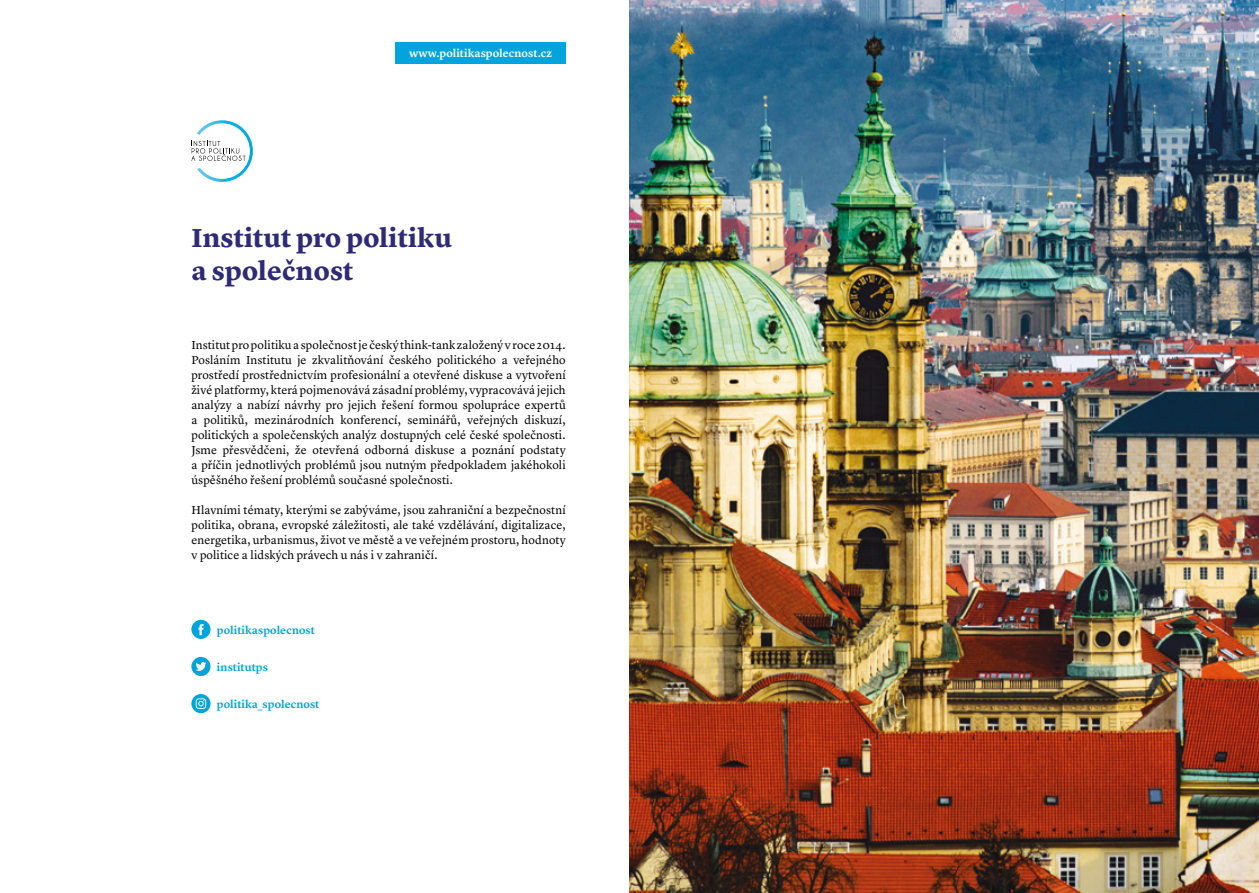
<style>
.page{position:relative;width:1259px;height:893px;background:#fff}
.page>*{position:absolute;margin:0;border:0;box-sizing:border-box;transform-origin:0 0}
.t1{font:700 27px/33px "Lyon Text";letter-spacing:.01em;color:#2d2b78}
.t2{font:12px/15px "Lyon Text";letter-spacing:.01em;color:#000;text-align:justify}
.t3{font:600 11.25px "Lyon Text";letter-spacing:.01em;color:#00a4dd}
.t4{font:600 11.25px "Lyon Text";letter-spacing:.01em;color:#fff}
</style>
<div class="page">
<svg style="left:191px;top:657px;width:19px;height:19px"></svg>
<svg style="left:191px;top:620px;width:19px;height:19px"></svg>
<div style="left:395px;top:43px;width:171px;height:21px;background:#00a4dd"></div>
<svg style="left:191px;top:694px;width:19px;height:19px"></svg>
<img style="left:629px;top:0;width:630px;height:893px">
<svg style="left:191px;top:120px;width:62px;height:62px"></svg>
<p class="t4" style="left:409px;top:45px;width:145px">www.politikaspolecnost.cz</p>
<h1 class="t1" style="left:191px;top:219px;width:262px">Institut pro politiku a společnost</h1>
<p class="t2" style="left:191px;top:337px;width:376px">Institut pro politiku a společnost je český think-tank založený v roce 2014.<br>Posláním Institutu je zkvalitňování českého politického a veřejného prostředí prostřednictvím profesionální a otevřené diskuse a vytvoření živé platformy, která pojmenovává zásadní problémy, vypracovává jejich analýzy a nabízí návrhy pro jejich řešení formou spolupráce expertů a politiků, mezinárodních konferencí, seminářů, veřejných diskuzí, politických a společenských analýz dostupných celé české společnosti.<br>Jsme přesvědčeni, že otevřená odborná diskuse a poznání podstaty a příčin jednotlivých problémů jsou nutným předpokladem jakéhokoli úspěšného řešení problémů současné společnosti.</p>
<p class="t2" style="left:191px;top:502px;width:376px">Hlavními tématy, kterými se zabýváme, jsou zahraniční a bezpečnostní politika, obrana, evropské záležitosti, ale také vzdělávání, digitalizace, energetika, urbanismus, život ve městě a ve veřejném prostoru, hodnoty v politice a lidských právech u nás i v zahraničí.</p>
<p class="t3" style="left:217px;top:621px;width:99px">politikaspolecnost</p>
<p class="t3" style="left:217px;top:658px;width:52px">institutps</p>
<p class="t3" style="left:217px;top:695px;width:104px">politika_spolecnost</p>
</div>
